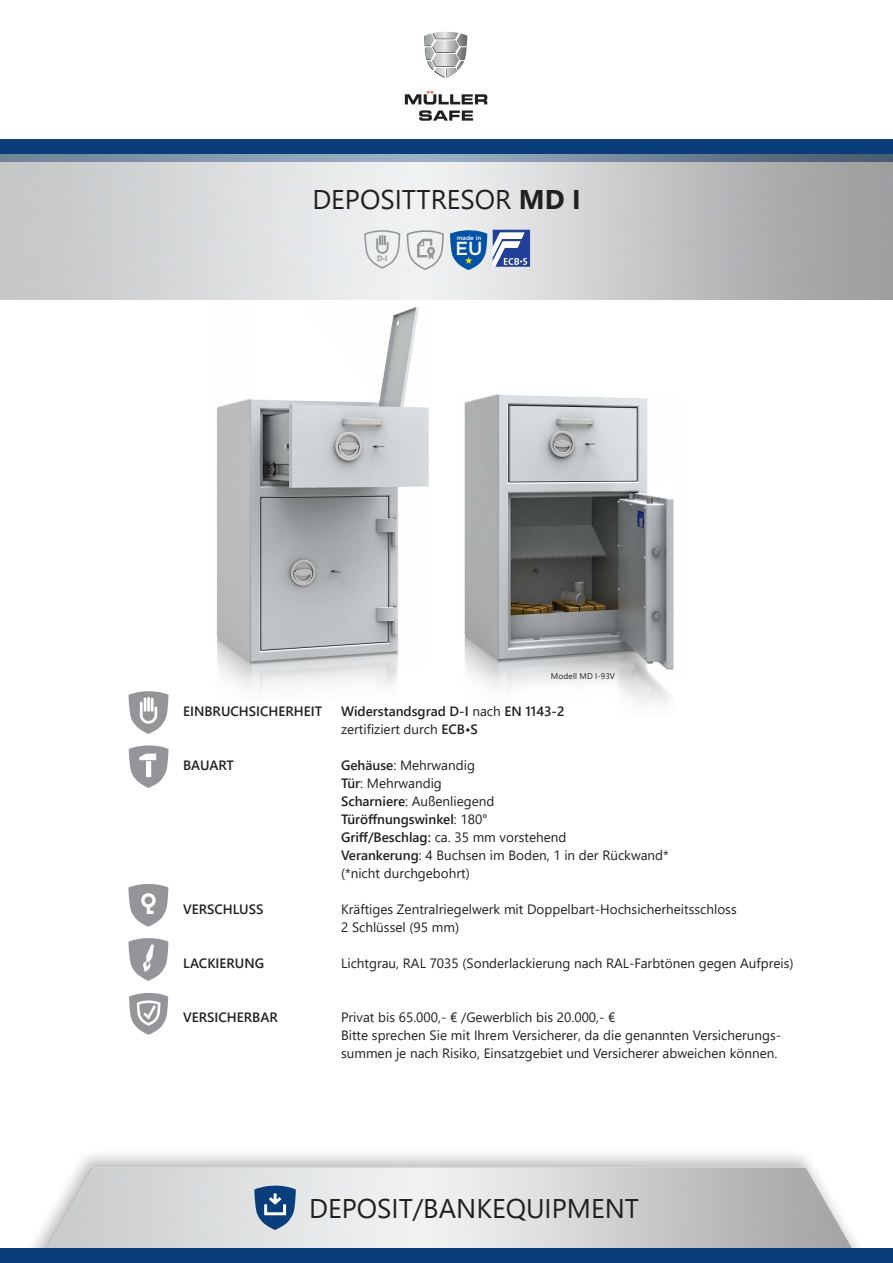
<style>
.page{position:relative;width:893px;height:1263px;background:#fff}
.page>*{position:absolute;margin:0;border:0;box-sizing:border-box;transform-origin:0 0}
.t1{font:27px "Segoe UI";color:#231f20}
.t2{font:500 18.9px "Gotham";color:#fff}
.t3{font:13.5px/18px "Segoe UI";color:#231f20}
.t4{font:600 13.5px "Segoe UI";color:#231f20}
.t5{font:8.25px "Segoe UI";letter-spacing:.02em;color:#231f20}
.t6{font:700 7.5px "Arial";color:#939598}
.t7{font:500 6.15px "Gotham";color:#fff}
.s1{font-weight:700}
.s2{font-weight:400}
.s3{font-weight:600}
</style>
<div class="page">
<div style="left:0;top:140px;width:893px;height:22px;background:#0a3e7a"></div>
<img style="left:0;top:155px;width:893px;height:144px">
<div style="left:23px;top:1148px;width:844px;height:115px;background:#231f20;opacity:.41"></div>
<img style="left:23px;top:1167px;width:844px;height:81px">
<img style="left:464px;top:394px;width:210px;height:309px">
<div style="left:0;top:1248px;width:893px;height:15px;background:#0a3e7a"></div>
<svg style="left:405px;top:91px;width:82px;height:30px"></svg>
<svg style="left:424px;top:32px;width:43px;height:46px"></svg>
<svg style="left:129px;top:745px;width:39px;height:43px"></svg>
<svg style="left:129px;top:691px;width:39px;height:43px"></svg>
<svg style="left:129px;top:938px;width:39px;height:43px"></svg>
<svg style="left:128px;top:884px;width:40px;height:43px"></svg>
<svg style="left:129px;top:993px;width:39px;height:42px"></svg>
<svg style="left:254px;top:1185px;width:42px;height:46px;background:#5679a0"></svg>
<img style="left:197px;top:291px;width:245px;height:399px">
<svg style="left:450px;top:229px;width:37px;height:42px;background:#3f7ab4"></svg>
<svg style="left:407px;top:229px;width:37px;height:42px"></svg>
<svg style="left:364px;top:229px;width:37px;height:40px"></svg>
<svg style="left:493px;top:230px;width:37px;height:37px"></svg>
<p class="t1" style="left:312px;top:174px;width:270px">DEPOSITTRESOR <span class="s1">MD I</span></p>
<p class="t6" style="left:377px;top:254px;width:12px">D-I</p>
<p class="t7" style="left:457px;top:234px;width:26px">made in</p>
<p class="t2" style="left:455px;top:237px;width:28px">EU</p>
<p class="t4" style="left:183px;top:699px;width:140px">EINBRUCHSICHERHEIT</p>
<p class="t4" style="left:183px;top:753px;width:52px">BAUART</p>
<p class="t4" style="left:183px;top:897px;width:82px">VERSCHLUSS</p>
<p class="t4" style="left:183px;top:951px;width:83px">LACKIERUNG</p>
<p class="t4" style="left:183px;top:1005px;width:96px">VERSICHERBAR</p>
<p class="t5" style="left:551px;top:668px;width:66px">Modell MD I-93V</p>
<p class="t4" style="left:341px;top:698px;width:225px">Widerstandsgrad D-I <span class="s2">nach</span> EN 1143-2</p>
<p class="t3" style="left:341px;top:719px;width:138px">zertifiziert durch <span class="s3">ECB•S</span></p>
<p class="t3" style="left:341px;top:755px;width:135px"><span class="s3">Gehäuse</span>: Mehrwandig</p>
<p class="t3" style="left:341px;top:773px;width:102px"><span class="s3">Tür</span>: Mehrwandig</p>
<p class="t3" style="left:341px;top:791px;width:155px"><span class="s3">Scharniere</span>: Außenliegend</p>
<p class="t4" style="left:341px;top:806px;width:148px">Türöffnungswinkel<span class="s2">: 180°</span></p>
<p class="t3" style="left:341px;top:827px;width:227px"><span class="s3">Griff/Beschlag:</span> ca. 35 mm vorstehend</p>
<p class="t3" style="left:341px;top:845px;width:329px"><span class="s3">Verankerung</span>: 4 Buchsen im Boden, 1 in der Rückwand*</p>
<p class="t3" style="left:341px;top:863px;width:130px">(*nicht durchgebohrt)</p>
<p class="t3" style="left:341px;top:899px;width:397px">Kräftiges Zentralriegelwerk mit Doppelbart-Hochsicherheitsschloss</p>
<p class="t3" style="left:341px;top:917px;width:120px">2 Schlüssel (95 mm)</p>
<p class="t3" style="left:341px;top:953px;width:454px">Lichtgrau, RAL 7035 (Sonderlackierung nach RAL-Farbtönen gegen Aufpreis)</p>
<p class="t3" style="left:341px;top:1007px;width:276px">Privat bis 65.000,- € /Gewerblich bis 20.000,- €</p>
<p class="t3" style="left:341px;top:1025px;width:442px">Bitte sprechen Sie mit Ihrem Versicherer, da die genannten Versicherungs&shy;summen je nach Risiko, Einsatzgebiet und Versicherer abweichen können.</p>
<p class="t1" style="left:309px;top:1182px;width:331px">DEPOSIT/BANKEQUIPMENT</p>
</div>
